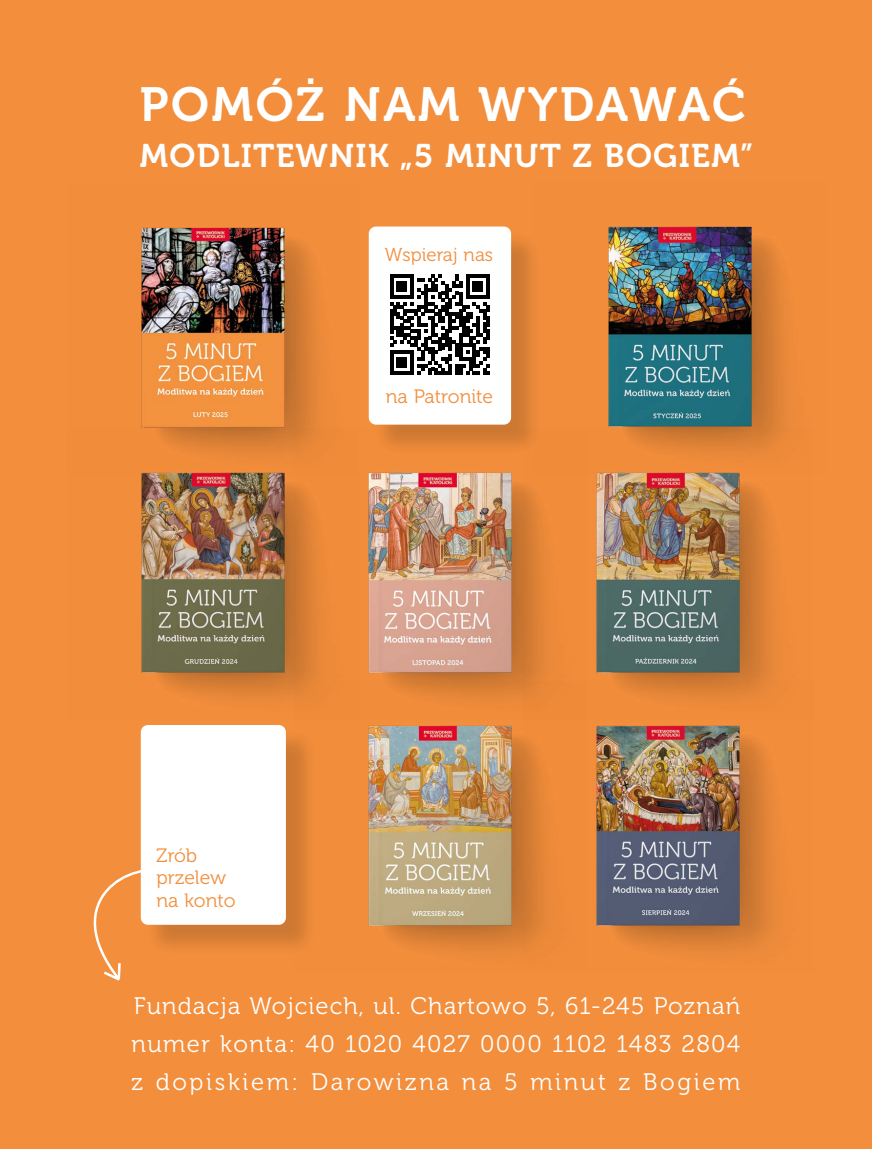
<style>
.page{position:relative;width:872px;height:1149px;background:#fff}
.page>*{position:absolute;margin:0;border:0;box-sizing:border-box;transform-origin:0 0}
.t1{font:47.7px "Museo 700";letter-spacing:.055em;color:#fff}
.t2{font:32.7px "Museo 700";letter-spacing:.04em;color:#fff}
.t3{font:23.85px/37.7px "Museo 300";letter-spacing:.11em;color:#fff;text-align:justify}
.t4{font:19.35px/22.6px "Museo 300";color:#f28e3c}
.t5{font:18.75px "Museo 300";color:#f28e3c}
</style>
<div class="page">
<div style="left:0;top:0;width:872px;height:1148px;background:#f28e3c"></div>
<div style="left:373px;top:230px;width:169px;height:226px;background:#000;opacity:.15"></div>
<div style="left:369px;top:226px;width:142px;height:198px;background:#fff;border-radius:7px"></div>
<svg style="left:390px;top:274px;width:100px;height:100px"></svg>
<img style="left:596px;top:725px;width:178px;height:226px">
<img style="left:368px;top:429px;width:154px;height:252px">
<img style="left:141px;top:474px;width:179px;height:224px">
<img style="left:294px;top:681px;width:253px;height:270px">
<svg style="left:93px;top:859px;width:52px;height:122px"></svg>
<div style="left:145px;top:728px;width:172px;height:228px;background:#000;opacity:.15"></div>
<div style="left:141px;top:724px;width:145px;height:200px;background:#fff;border-radius:7px"></div>
<img style="left:522px;top:429px;width:252px;height:290px">
<img style="left:535px;top:226px;width:252px;height:247px">
<img style="left:141px;top:227px;width:181px;height:247px">
<h1 class="t1" style="left:140px;top:78px;width:608px">POMÓŻ NAM WYDAWAĆ</h1>
<h2 class="t2" style="left:140px;top:137px;width:615px">MODLITEWNIK „5 MINUT Z BOGIEM”</h2>
<p class="t5" style="left:385px;top:244px;width:110px">Wspieraj nas</p>
<p class="t4" style="left:386px;top:385px;width:109px">na Patronite</p>
<p class="t4" style="left:156px;top:843px;width:81px">Zrób przelew na konto</p>
<p class="t3" style="left:131px;top:987px;width:610px">Fundacja Wojciech, ul. Chartowo 5, 61-245 Poznań numer konta: 40 1020 4027 0000 1102 1483 2804 z dopiskiem: Darowizna na 5 minut z Bogiem</p>
</div>
